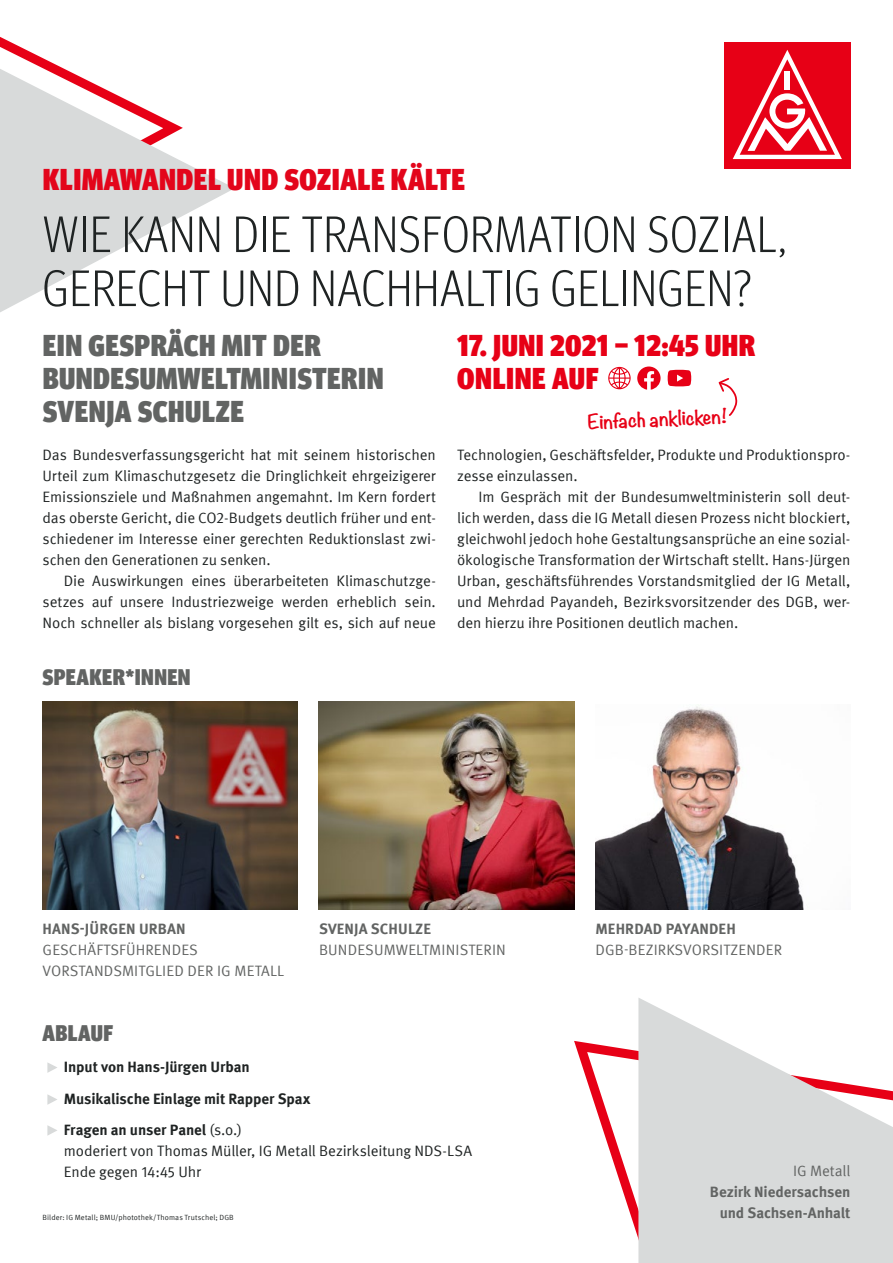
<style>
.page{position:relative;width:893px;height:1263px;background:#fff}
.page>*{position:absolute;margin:0;border:0;box-sizing:border-box;transform-origin:0 0}
.t1{font:300 condensed 51px/54px "Meta Head IGM";letter-spacing:.02em;color:#1f2323}
.t2{font:900 condensed 30px/33px "Meta Head IGM";letter-spacing:.02em;color:#626463}
.t3{font:900 condensed 30px/33px "Meta Head IGM";letter-spacing:.02em;color:#e70016}
.t4{font:900 condensed 30px "Meta Head IGM";letter-spacing:.02em;color:#e3051b}
.t5{font:900 condensed 22.5px "Meta Head IGM";letter-spacing:.02em;color:#626463}
.t6{font:700 18px "Noteworthy";color:#e70016}
.t7{font:15px/21px "Meta IGM";letter-spacing:-.01em;color:#1f2323;text-align:justify}
.t8{font:15px/21px "Meta IGM";letter-spacing:.01em;color:#626463}
.t9{font:700 15px/31.5px "Meta IGM";letter-spacing:-.005em;color:#1f2323}
.t10{font:700 15px "Meta IGM";letter-spacing:.005em;color:#626463}
.t11{font:7.5px "Meta IGM";letter-spacing:.015em;color:#1f2323}
.s1{font-weight:400}
</style>
<div class="page">
<svg style="left:574px;top:1040px;width:64px;height:198px"></svg>
<svg style="left:0;top:37px;width:65px;height:32px"></svg>
<svg style="left:0;top:69px;width:235px;height:243px"></svg>
<svg style="left:638px;top:998px;width:255px;height:265px;fill:#d8dada"></svg>
<div style="left:724px;top:43px;width:126px;height:126px;background:#e70016"></div>
<svg style="left:733px;top:50px;width:109px;height:109px"></svg>
<img style="left:43px;top:702px;width:255px;height:208px">
<img style="left:319px;top:702px;width:255px;height:208px">
<img style="left:595px;top:706px;width:209px;height:204px">
<svg style="left:608px;top:367px;width:23px;height:22px"></svg>
<svg style="left:637px;top:366px;width:23px;height:24px"></svg>
<svg style="left:668px;top:370px;width:23px;height:16px"></svg>
<svg style="left:718px;top:378px;width:20px;height:38px"></svg>
<svg style="left:47px;top:1062px;width:10px;height:11px"></svg>
<svg style="left:47px;top:1094px;width:10px;height:11px"></svg>
<svg style="left:47px;top:1125px;width:10px;height:11px"></svg>
<h2 class="t4" style="left:43px;top:155px;width:424px">KLIMAWANDEL UND SOZIALE KÄLTE</h2>
<h1 class="t1" style="left:43px;top:204px;width:745px">WIE KANN DIE TRANSFORMATION SOZIAL,<br>GERECHT UND NACHHALTIG GELINGEN?</h1>
<h2 class="t2" style="left:43px;top:327px;width:342px">EIN GESPRÄCH MIT DER<br>BUNDESUMWELTMINISTERIN<br>SVENJA SCHULZE</h2>
<h2 class="t3" style="left:457px;top:327px;width:300px">17. JUNI 2021 – 12:45 UHR<br>ONLINE AUF</h2>
<p class="t7" style="left:43px;top:443px;width:395px">Das Bundesverfassungsgericht hat mit seinem historischen Urteil zum Klimaschutzgesetz die Dringlichkeit ehrgeizigerer Emissionsziele und Maßnahmen angemahnt. Im Kern fordert das oberste Gericht, die CO2-Budgets deutlich früher und ent&shy;schiedener im Interesse einer gerechten Reduktionslast zwi&shy;schen den Generationen zu senken.</p>
<p class="t7" style="left:43px;top:569px;width:395px;text-indent:21px">Die Auswirkungen eines überarbeiteten Klimaschutzge&shy;setzes auf unsere Industriezweige werden erheblich sein.<br>Noch schneller als bislang vorgesehen gilt es, sich auf neue</p>
<p class="t6" style="left:587px;top:405px;width:141px;rotate:-2deg">Einfach anklicken!</p>
<p class="t7" style="left:457px;top:443px;width:395px">Technologien, Geschäftsfelder, Produkte und Produktionspro&shy;zesse einzulassen.</p>
<p class="t7" style="left:457px;top:485px;width:395px;text-indent:21px">Im Gespräch mit der Bundesumweltministerin soll deut&shy;lich werden, dass die IG Metall diesen Prozess nicht blockiert, gleichwohl jedoch hohe Gestaltungsansprüche an eine sozial&shy;ökologische Transformation der Wirtschaft stellt. Hans-Jürgen Urban, geschäftsführendes Vorstandsmitglied der IG Metall, und Mehrdad Payandeh, Bezirksvorsitzender des DGB, wer&shy;den hierzu ihre Positionen deutlich machen.</p>
<h3 class="t5" style="left:43px;top:659px;width:149px">SPEAKER*INNEN</h3>
<p class="t10" style="left:43px;top:917px;width:145px">HANS-JÜRGEN URBAN</p>
<p class="t8" style="left:43px;top:938px;width:243px">GESCHÄFTSFÜHRENDES<br>VORSTANDSMITGLIED DER IG METALL</p>
<h3 class="t5" style="left:43px;top:1015px;width:72px">ABLAUF</h3>
<p class="t10" style="left:319px;top:917px;width:114px">SVENJA SCHULZE</p>
<p class="t8" style="left:319px;top:938px;width:188px">BUNDESUMWELTMINISTERIN</p>
<p class="t9" style="left:64px;top:1050px;width:248px">Input von Hans-Jürgen Urban<br>Musikalische Einlage mit Rapper Spax<br>Fragen an unser Panel <span class="s1">(s.o.)</span></p>
<p class="t7" style="left:64px;top:1140px;width:410px">moderiert von Thomas Müller, IG Metall Bezirksleitung NDS-LSA<br>Ende gegen 14:45 Uhr</p>
<p class="t10" style="left:595px;top:917px;width:142px">MEHRDAD PAYANDEH</p>
<p class="t8" style="left:595px;top:938px;width:188px">DGB-BEZIRKSVORSITZENDER</p>
<p class="t8" style="left:793px;top:1159px;width:59px">IG Metall</p>
<p class="t10" style="left:710px;top:1179px;width:142px">Bezirk Niedersachsen</p>
<p class="t11" style="left:43px;top:1211px;width:193px">Bilder: IG Metall; BMU/photothek/Thomas Trutschel; DGB</p>
<p class="t10" style="left:720px;top:1200px;width:132px">und Sachsen-Anhalt</p>
</div>
